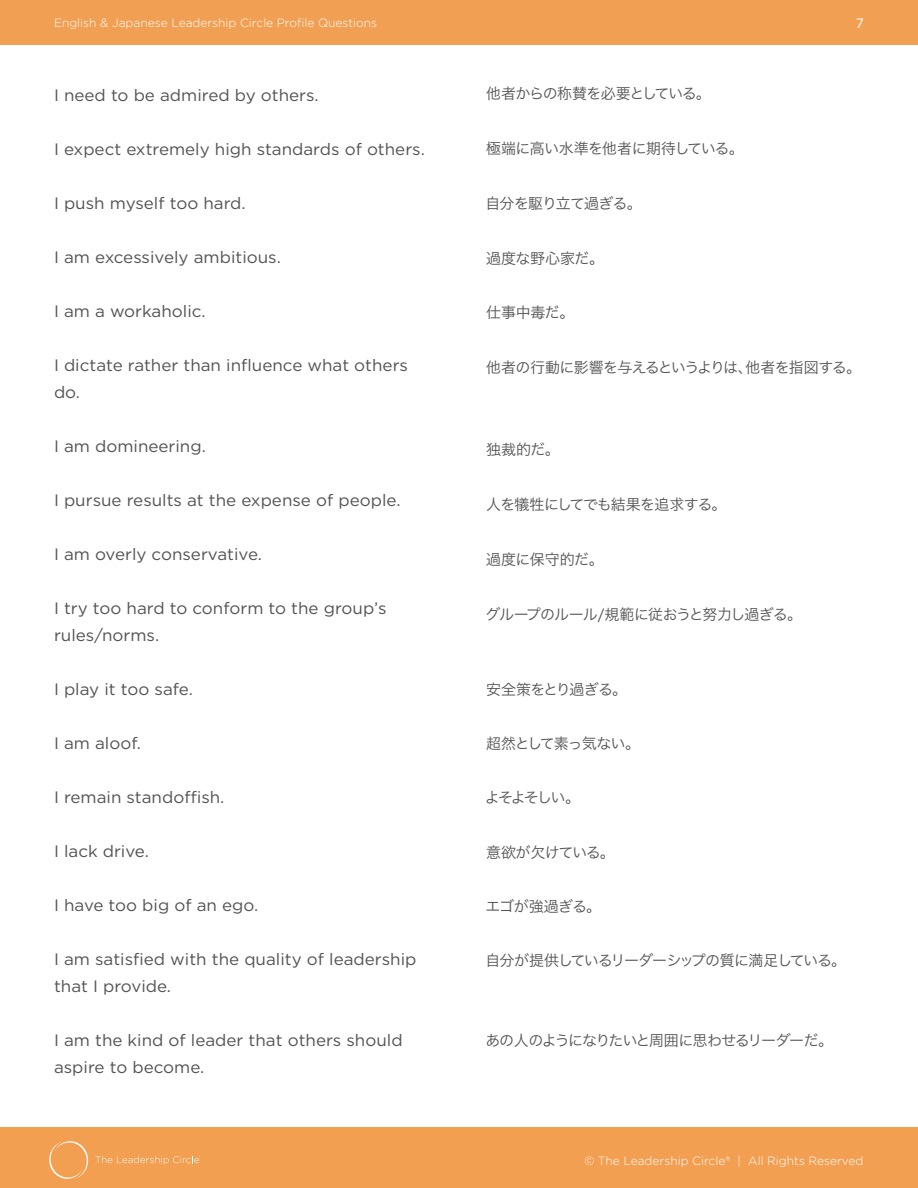
<style>
.page{position:relative;width:918px;height:1188px;background:#fff}
.page>*{position:absolute;margin:0;border:0;box-sizing:border-box;transform-origin:0 0}
.paragraph_body{font:16.5px/27px "Gotham";color:#535353}
.Paragraph_Body_Chine{font:15px "Hira Kaku Pro W3";letter-spacing:-.055em;color:#535353}
.Paragraph_Body_Chine-2{font:15px "Hira Kaku Pro W3";letter-spacing:-.075em;color:#535353}
.Paragraph_Body_Chine-3{font:15px "Hira Kaku Pro W3";letter-spacing:-.08em;color:#535353}
.Paragraph_Body_Chine-4{font:15px "Hira Kaku Pro W3";letter-spacing:-.035em;color:#535353}
.Paragraph_Body_Chine-5{font:15px "Hira Kaku Pro W3";letter-spacing:-.015em;color:#535353}
.t1{font:13.5px "Gotham";color:#fff}
.t2{font:300 12px "Gotham";color:#feffff}
</style>
<div class="page">
<div style="left:0;top:1128px;width:918px;height:60px;background:#f29f52"></div>
<div style="left:0;top:0;width:918px;height:44px;background:#f19f52"></div>
<svg style="left:49px;top:1141px;width:151px;height:38px"></svg>
<p class="t2" style="left:54px;top:15px;width:325px">English &amp; Japanese Leadership Circle Profile Questions</p>
<p class="t1" style="left:856px;top:15px;width:10px">7</p>
<p class="paragraph_body" style="left:54px;top:81px;width:266px">I need to be admired by others.</p>
<p class="paragraph_body" style="left:54px;top:135px;width:372px">I expect extremely high standards of others.</p>
<p class="paragraph_body" style="left:54px;top:189px;width:193px">I push myself too hard.</p>
<p class="paragraph_body" style="left:54px;top:243px;width:228px">I am excessively ambitious.</p>
<p class="paragraph_body" style="left:54px;top:297px;width:153px">I am a workaholic.</p>
<p class="paragraph_body" style="left:54px;top:351px;width:356px">I dictate rather than influence what others do.</p>
<p class="paragraph_body" style="left:54px;top:432px;width:153px">I am domineering.</p>
<p class="paragraph_body" style="left:54px;top:486px;width:348px">I pursue results at the expense of people.</p>
<p class="paragraph_body" style="left:54px;top:540px;width:210px">I am overly conservative.</p>
<p class="paragraph_body" style="left:54px;top:594px;width:334px">I try too hard to conform to the group’s rules/norms.</p>
<p class="paragraph_body" style="left:54px;top:675px;width:140px">I play it too safe.</p>
<p class="paragraph_body" style="left:54px;top:729px;width:89px">I am aloof.</p>
<p class="paragraph_body" style="left:54px;top:783px;width:172px">I remain standoffish.</p>
<p class="paragraph_body" style="left:54px;top:837px;width:96px">I lack drive.</p>
<p class="paragraph_body" style="left:54px;top:891px;width:206px">I have too big of an ego.</p>
<p class="paragraph_body" style="left:54px;top:945px;width:364px">I am satisfied with the quality of leadership that I provide.</p>
<p class="paragraph_body" style="left:54px;top:1026px;width:350px">I am the kind of leader that others should aspire to become.</p>
<p class="Paragraph_Body_Chine" style="left:486px;top:80px;width:226px">他者からの称賛を必要としている。</p>
<p class="Paragraph_Body_Chine" style="left:486px;top:135px;width:259px">極端に高い水準を他者に期待している。</p>
<p class="Paragraph_Body_Chine" style="left:485px;top:190px;width:158px">自分を駆り立て過ぎる。</p>
<p class="Paragraph_Body_Chine-5" style="left:486px;top:245px;width:120px">過度な野心家だ。</p>
<p class="Paragraph_Body_Chine" style="left:486px;top:299px;width:90px">仕事中毒だ。</p>
<p class="Paragraph_Body_Chine" style="left:486px;top:354px;width:377px">他者の行動に影響を与えるというよりは、他者を指図する。</p>
<p class="Paragraph_Body_Chine" style="left:486px;top:436px;width:75px">独裁的だ。</p>
<p class="Paragraph_Body_Chine" style="left:486px;top:491px;width:242px">人を犠牲にしてでも結果を追求する。</p>
<p class="Paragraph_Body_Chine-5" style="left:486px;top:546px;width:119px">過度に保守的だ。</p>
<p class="Paragraph_Body_Chine" style="left:485px;top:601px;width:318px">グループのルール/規範に従おうと努力し過ぎる。</p>
<p class="Paragraph_Body_Chine" style="left:486px;top:676px;width:143px">安全策をとり過ぎる。</p>
<p class="Paragraph_Body_Chine" style="left:486px;top:730px;width:156px">超然として素っ気ない。</p>
<p class="Paragraph_Body_Chine" style="left:485px;top:784px;width:97px">よそよそしい。</p>
<p class="Paragraph_Body_Chine-4" style="left:486px;top:839px;width:130px">意欲が欠けている。</p>
<p class="Paragraph_Body_Chine-4" style="left:486px;top:893px;width:117px">エゴが強過ぎる。</p>
<p class="Paragraph_Body_Chine-2" style="left:485px;top:947px;width:362px">自分が提供しているリーダーシップの質に満足している。</p>
<p class="Paragraph_Body_Chine-3" style="left:485px;top:1027px;width:349px">あの人のようになりたいと周囲に思わせるリーダーだ。</p>
<p class="t2" style="left:584px;top:1153px;width:281px">© The Leadership Circle® | All Rights Reserved</p>
</div>
